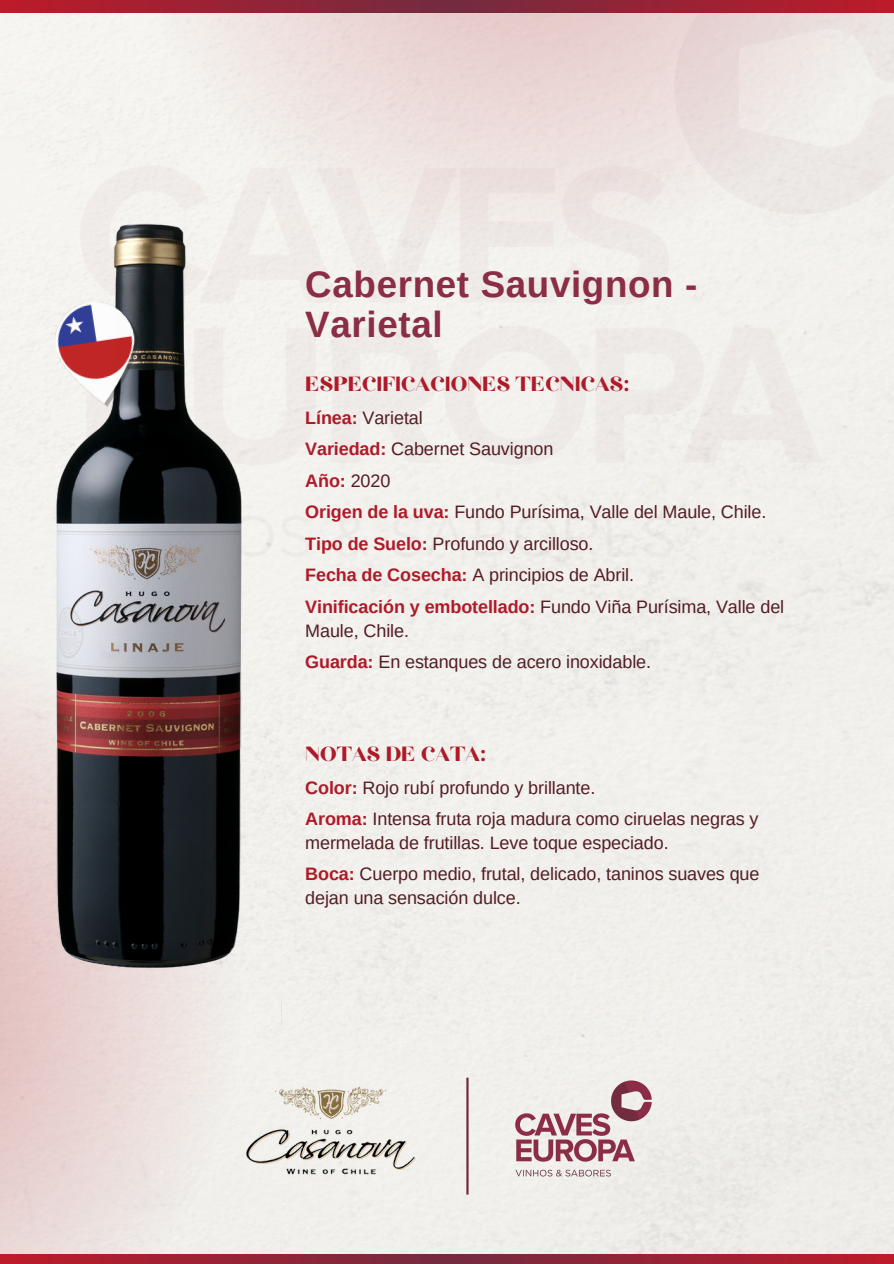
<style>
.page{position:relative;width:894px;height:1264px;background:#fff}
.page>*{position:absolute;margin:0;border:0;box-sizing:border-box;transform-origin:0 0}
.t1{font:700 36.75px/39.3px "Arimo";letter-spacing:.02em;color:#8a2d45}
.t2{font:25.65px "Chloe";color:#af1a28}
.t3{font:18px/23.7px "Arimo";letter-spacing:-.005em;color:#541c23}
.t4{font:700 18px "Arimo";color:#af1a28}
.s1{font-weight:700;color:#af1a28}
.s2{font-weight:400;color:#541c23}
</style>
<div class="page">
<div style="left:273px;top:295px;width:620px;height:271px;background:#f1f0ec"></div>
<svg style="left:0;top:562px;width:281px;height:692px;background:#ebe0dd"></svg>
<svg style="left:74px;top:13px;width:819px;height:282px;background:#eee6e3"></svg>
<svg style="left:0;top:0;width:893px;height:13px;background:#982234"></svg>
<svg style="left:0;top:1254px;width:893px;height:9px;background:#982234"></svg>
<img style="left:0;top:186px;width:273px;height:816px">
<img style="left:50px;top:296px;width:97px;height:117px">
<img style="left:514px;top:1080px;width:138px;height:98px">
<hr style="left:466px;top:1077px;width:2px;height:117px;background:#732b40">
<img style="left:241px;top:1081px;width:179px;height:97px">
<p class="t1" style="left:305px;top:265px;width:393px">Cabernet Sauvignon -<br>Varietal</p>
<p class="t2" style="left:305px;top:371px;width:326px">ESPECIFICACIONES TECNICAS:</p>
<p class="t3" style="left:305px;top:405px;width:119px"><span class="s1">Línea:</span> Varietal</p>
<p class="t3" style="left:305px;top:437px;width:249px"><span class="s1">Variedad:</span> Cabernet Sauvignon</p>
<p class="t4" style="left:305px;top:470px;width:87px">Año: <span class="s2">2020</span></p>
<p class="t3" style="left:305px;top:500px;width:462px"><span class="s1">Origen de la uva:</span> Fundo Purísima, Valle del Maule, Chile.</p>
<p class="t3" style="left:305px;top:531px;width:290px"><span class="s1">Tipo de Suelo:</span> Profundo y arcilloso.</p>
<p class="t3" style="left:305px;top:563px;width:330px"><span class="s1">Fecha de Cosecha:</span> A principios de Abril.</p>
<p class="t3" style="left:305px;top:594px;width:480px"><span class="s1">Vinificación y embotellado:</span> Fundo Viña Purísima, Valle del<br>Maule, Chile.</p>
<p class="t3" style="left:305px;top:650px;width:347px"><span class="s1">Guarda:</span> En estanques de acero inoxidable.</p>
<p class="t2" style="left:305px;top:741px;width:182px">NOTAS DE CATA:</p>
<p class="t3" style="left:305px;top:775px;width:291px"><span class="s1">Color:</span> Rojo rubí profundo y brillante.</p>
<p class="t3" style="left:305px;top:807px;width:454px"><span class="s1">Aroma:</span> Intensa fruta roja madura como ciruelas negras y mermelada de frutillas. Leve toque especiado.</p>
<p class="t3" style="left:305px;top:862px;width:455px"><span class="s1">Boca:</span> Cuerpo medio, frutal, delicado, taninos suaves que dejan una sensación dulce.</p>
</div>
